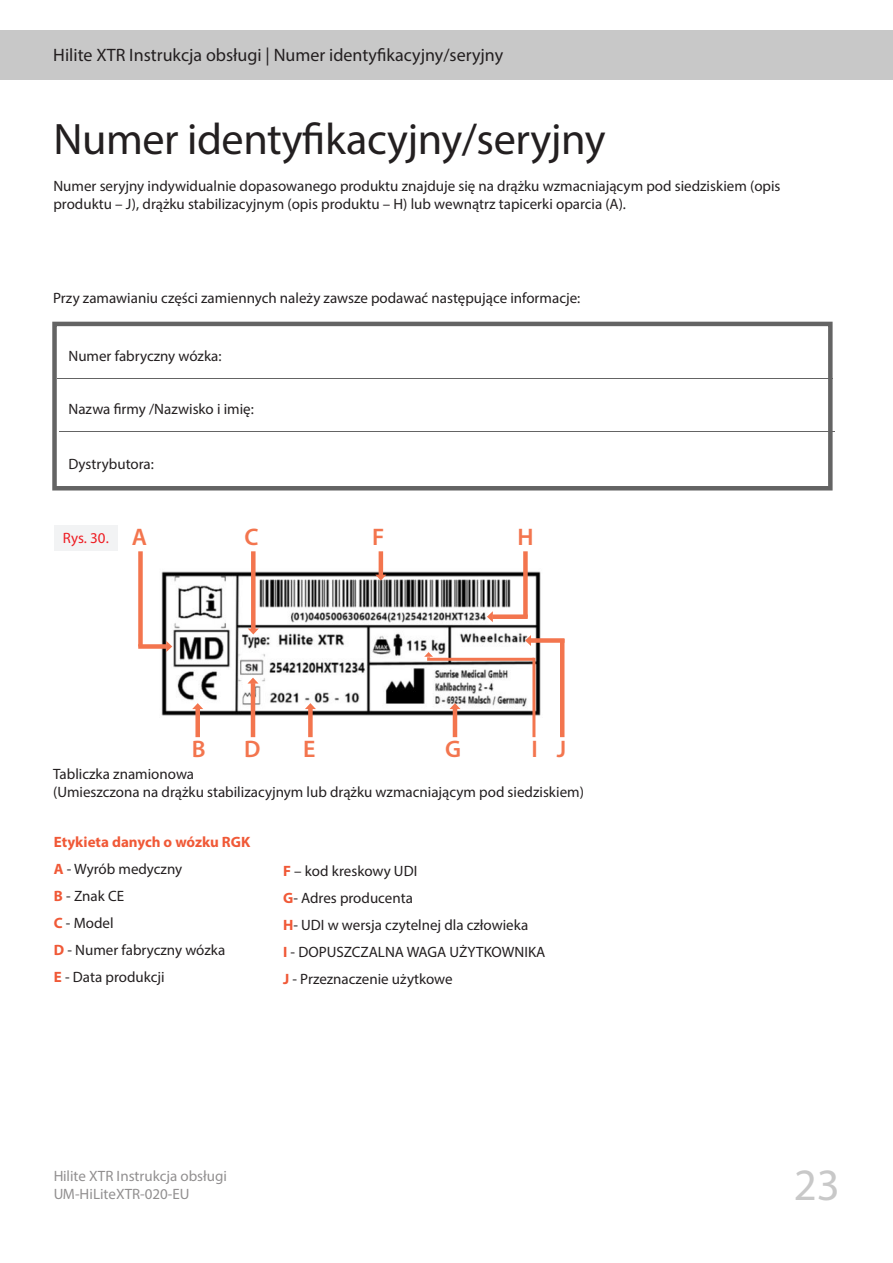
<style>
.page{position:relative;width:893px;height:1263px;background:#fff}
.page>*{position:absolute;margin:0;border:0;box-sizing:border-box;transform-origin:0 0}
.t1{font:45px "Myriad Pro";color:#c8c8c8}
.PL_-_Heading_1{font:44.25px "Myriad Pro";letter-spacing:-.01em;color:#231f20}
.PL_-_Heading_1-2{font:600 24px "Myriad Pro";color:#f3754e}
.t2{font:18px "Myriad Pro";color:#231f20}
.PL_-_Basic_Paragraph{font:15px/18px "Myriad Pro";color:#231f20}
.PL_-_CALLOUT{font:15px "Myriad Pro";color:#231f20}
.PL_-_CALLOUT-2{font:700 15px "Myriad Pro";color:#f05937}
.PL_-_Image_no{font:15px "Myriad Pro";color:#ee1d23}
.s1{font-weight:700;color:#f05937}
</style>
<div class="page">
<div style="left:0;top:31px;width:893px;height:49px;background:#c8c8c8"></div>
<div style="left:52px;top:322px;width:781px;height:168px;border:4px solid #646464"></div>
<hr style="left:57px;top:378px;width:776px;height:1px;background:#646464">
<hr style="left:59px;top:431px;width:776px;height:1px;background:#646464">
<div style="left:54px;top:525px;width:64px;height:26px;background:#f2f3f4"></div>
<img style="left:161px;top:569px;width:380px;height:148px">
<div style="left:251px;top:551px;width:5px;height:78px;background:#f3754e"></div>
<svg style="left:248px;top:628px;width:11px;height:6px"></svg>
<hr style="left:251px;top:683px;width:4px;height:54px;background:#f3754e">
<svg style="left:247px;top:678px;width:12px;height:5px"></svg>
<div style="left:308px;top:709px;width:5px;height:28px;background:#f3754e"></div>
<svg style="left:305px;top:703px;width:11px;height:6px"></svg>
<div style="left:195px;top:709px;width:5px;height:28px;background:#f3754e"></div>
<svg style="left:192px;top:703px;width:11px;height:6px"></svg>
<hr style="left:453px;top:709px;width:4px;height:28px;background:#f3754e">
<svg style="left:449px;top:703px;width:11px;height:6px"></svg>
<hr style="left:379px;top:551px;width:4px;height:24px;background:#f3754e">
<svg style="left:375px;top:575px;width:11px;height:6px"></svg>
<div style="left:492px;top:614px;width:36px;height:5px;background:#f3754e"></div>
<svg style="left:487px;top:611px;width:6px;height:11px"></svg>
<div style="left:523px;top:551px;width:5px;height:67px;background:#f3754e"></div>
<div style="left:138px;top:644px;width:29px;height:5px;background:#f3754e"></div>
<svg style="left:166px;top:641px;width:6px;height:11px"></svg>
<div style="left:138px;top:551px;width:5px;height:95px;background:#f3754e"></div>
<hr style="left:560px;top:639px;width:4px;height:98px;background:#f3754e">
<div style="left:531px;top:638px;width:33px;height:5px;background:#f3754e"></div>
<svg style="left:525px;top:635px;width:6px;height:11px"></svg>
<hr style="left:532px;top:658px;width:3px;height:79px;background:#f3754e">
<hr style="left:427px;top:658px;width:107px;height:3px;background:#f3754e">
<svg style="left:424px;top:652px;width:9px;height:6px"></svg>
<p class="t2" style="left:53px;top:44px;width:451px">Hilite XTR Instrukcja obsługi | Numer identyfikacyjny/seryjny</p>
<p class="PL_-_Heading_1" style="left:53px;top:112px;width:554px">Numer identyfikacyjny/seryjny</p>
<p class="PL_-_Basic_Paragraph" style="left:53px;top:177px;width:729px">Numer seryjny indywidualnie dopasowanego produktu znajduje się na drążku wzmacniającym pod siedziskiem (opis produktu – J), drążku stabilizacyjnym (opis produktu – H) lub wewnątrz tapicerki oparcia (A).</p>
<p class="PL_-_Basic_Paragraph" style="left:53px;top:289px;width:529px">Przy zamawianiu części zamiennych należy zawsze podawać następujące informacje:</p>
<p class="PL_-_Basic_Paragraph" style="left:68px;top:347px;width:155px">Numer fabryczny wózka:</p>
<p class="PL_-_Basic_Paragraph" style="left:68px;top:400px;width:187px">Nazwa firmy /Nazwisko i imię:</p>
<p class="PL_-_Basic_Paragraph" style="left:68px;top:455px;width:87px">Dystrybutora:</p>
<p class="PL_-_Image_no" style="left:63px;top:529px;width:47px">Rys. 30.</p>
<p class="PL_-_Heading_1-2" style="left:132px;top:521px;width:17px">A</p>
<p class="PL_-_Heading_1-2" style="left:244px;top:521px;width:16px">C</p>
<p class="PL_-_Heading_1-2" style="left:372px;top:521px;width:14px">F</p>
<p class="PL_-_Heading_1-2" style="left:518px;top:521px;width:18px">H</p>
<p class="PL_-_Heading_1-2" style="left:192px;top:734px;width:15px">B</p>
<p class="PL_-_Heading_1-2" style="left:244px;top:734px;width:18px">D</p>
<p class="PL_-_Heading_1-2" style="left:303px;top:734px;width:14px">E</p>
<p class="PL_-_Heading_1-2" style="left:445px;top:734px;width:17px">G</p>
<p class="PL_-_Heading_1-2" style="left:531px;top:734px;width:8px">I</p>
<p class="PL_-_Heading_1-2" style="left:557px;top:734px;width:11px">J</p>
<p class="PL_-_Basic_Paragraph" style="left:53px;top:764px;width:143px">Tabliczka znamionowa</p>
<p class="PL_-_Basic_Paragraph" style="left:53px;top:782px;width:532px">(Umieszczona na drążku stabilizacyjnym lub drążku wzmacniającym pod siedziskiem)</p>
<p class="PL_-_CALLOUT-2" style="left:54px;top:832px;width:198px">Etykieta danych o wózku RGK</p>
<p class="PL_-_CALLOUT" style="left:54px;top:860px;width:130px"><span class="s1">A</span> - Wyrób medyczny</p>
<p class="PL_-_CALLOUT" style="left:54px;top:887px;width:72px"><span class="s1">B</span> - Znak CE</p>
<p class="PL_-_CALLOUT" style="left:54px;top:914px;width:61px"><span class="s1">C</span> - Model</p>
<p class="PL_-_CALLOUT" style="left:54px;top:941px;width:173px"><span class="s1">D</span> - Numer fabryczny wózka</p>
<p class="PL_-_CALLOUT" style="left:54px;top:968px;width:112px"><span class="s1">E</span> - Data produkcji</p>
<p class="PL_-_CALLOUT" style="left:283px;top:862px;width:136px"><span class="s1">F</span> – kod kreskowy UDI</p>
<p class="PL_-_CALLOUT" style="left:283px;top:889px;width:131px"><span class="s1">G</span>- Adres producenta</p>
<p class="PL_-_CALLOUT" style="left:283px;top:916px;width:247px"><span class="s1">H</span>- UDI w wersja czytelnej dla człowieka</p>
<p class="PL_-_CALLOUT" style="left:283px;top:943px;width:264px"><span class="s1">I</span> - DOPUSZCZALNA WAGA UŻYTKOWNIKA</p>
<p class="PL_-_CALLOUT" style="left:283px;top:970px;width:171px"><span class="s1">J</span> - Przeznaczenie użytkowe</p>
<p class="PL_-_Basic_Paragraph" style="left:53px;top:1167px;width:175px">Hilite XTR Instrukcja obsługi<br>UM-HiLiteXTR-020-EU</p>
<h1 class="t1" style="left:794px;top:1157px;width:48px">23</h1>
</div>
